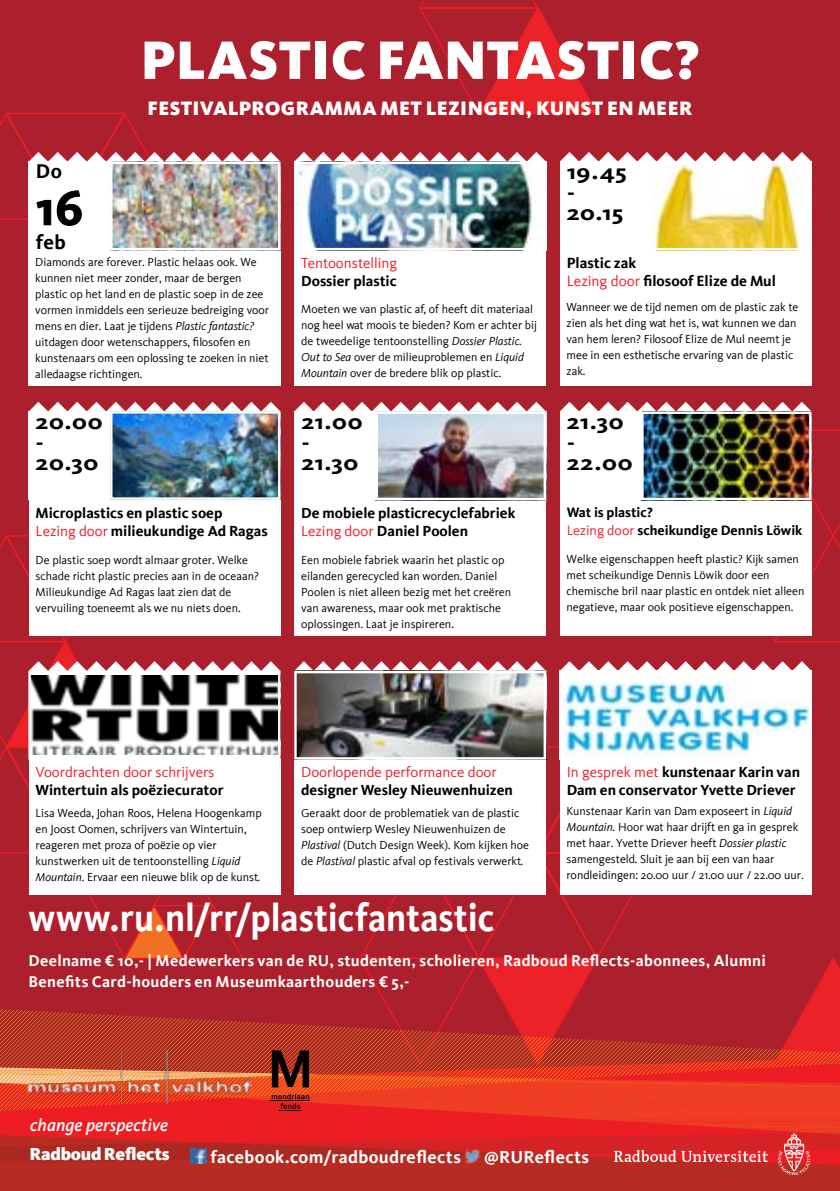
<style>
.page{position:relative;width:840px;height:1191px;background:#fff}
.page>*{position:absolute;margin:0;border:0;box-sizing:border-box;transform-origin:0 0}
.t1{font:900 56px "Kievit";color:#fff}
.t2{font:700 50px "Kievit";color:#000}
.t3{font:700 39.6px "Kievit";letter-spacing:.005em;color:#fff;scale:.91 1}
.t4{font:700 21.8px/20.4px "Kievit";letter-spacing:.025em;color:#000;scale:1.16 1}
.t5{font:700 20.4px "Kievit";color:#000}
.t6{font:900 20px "Kievit";letter-spacing:.02em;color:#fff}
.t7{font:700 18px "Kievit";letter-spacing:.02em;color:#fff}
.t8{font:italic 500 18px "Kievit";color:#fff}
.t9{font:900 18px "Kievit";letter-spacing:-.01em;color:#fff}
.t10{font:700 16px/20.2px "Kievit";letter-spacing:.02em;color:#fff}
.t11{font:700 15.2px/18px "Kievit";color:#000}
.t12{font:700 15px/18px "Kievit";color:#000}
.t13{font:15px "Kievit";color:#ed1d24}
.t14{font:700 14px/18px "Kievit";color:#000}
.t15{font:12px/16px "Kievit";color:#000}
.s1{font-style:italic}
.s2{font-weight:400;color:#ed1d24}
</style>
<div class="page">
<div style="left:0;top:0;width:839px;height:1191px;background:#ac1f2d"></div>
<svg style="left:419px;top:0;width:178px;height:112px"></svg>
<svg style="left:0;top:745px;width:568px;height:160px"></svg>
<div style="left:0;top:1175px;width:839px;height:16px;background:#b82b22"></div>
<svg style="left:560px;top:152px;width:251px;height:10px"></svg>
<svg style="left:560px;top:402px;width:251px;height:9px"></svg>
<svg style="left:559px;top:661px;width:252px;height:10px"></svg>
<div style="left:559px;top:250px;width:252px;height:59px;background:#fff"></div>
<div style="left:559px;top:500px;width:252px;height:77px;background:#fff"></div>
<div style="left:559px;top:759px;width:252px;height:59px;background:#fff"></div>
<div style="left:559px;top:548px;width:252px;height:87px;background:#fff"></div>
<div style="left:559px;top:801px;width:252px;height:94px;background:#fff"></div>
<img style="left:643px;top:165px;width:165px;height:82px">
<div style="left:640px;top:162px;width:171px;height:88px;border:2px solid #fff"></div>
<img style="left:643px;top:414px;width:165px;height:83px">
<div style="left:640px;top:411px;width:171px;height:89px;border:2px solid #fff"></div>
<img style="left:562px;top:674px;width:246px;height:82px">
<div style="left:559px;top:671px;width:252px;height:88px;border:2px solid #fff"></div>
<div style="left:559px;top:162px;width:81px;height:88px;background:#fff"></div>
<div style="left:559px;top:411px;width:81px;height:89px;background:#fff"></div>
<svg style="left:294px;top:152px;width:251px;height:10px"></svg>
<svg style="left:295px;top:402px;width:250px;height:9px"></svg>
<svg style="left:294px;top:661px;width:251px;height:10px"></svg>
<div style="left:294px;top:250px;width:251px;height:77px;background:#fff"></div>
<div style="left:294px;top:500px;width:251px;height:83px;background:#fff"></div>
<div style="left:294px;top:759px;width:251px;height:59px;background:#fff"></div>
<div style="left:294px;top:297px;width:251px;height:89px;background:#fff"></div>
<div style="left:294px;top:548px;width:251px;height:87px;background:#fff"></div>
<div style="left:294px;top:801px;width:251px;height:94px;background:#fff"></div>
<img style="left:297px;top:165px;width:245px;height:82px">
<div style="left:294px;top:162px;width:251px;height:88px;border:2px solid #fff"></div>
<img style="left:378px;top:414px;width:164px;height:83px">
<div style="left:375px;top:411px;width:170px;height:89px;border:2px solid #fff"></div>
<img style="left:297px;top:674px;width:245px;height:82px">
<div style="left:294px;top:671px;width:251px;height:88px;border:2px solid #fff"></div>
<div style="left:294px;top:411px;width:81px;height:89px;background:#fff"></div>
<svg style="left:29px;top:152px;width:251px;height:10px"></svg>
<svg style="left:29px;top:402px;width:251px;height:9px"></svg>
<svg style="left:6px;top:641px;width:274px;height:106px"></svg>
<div style="left:29px;top:500px;width:251px;height:70px;background:#fff"></div>
<div style="left:29px;top:759px;width:251px;height:59px;background:#fff"></div>
<div style="left:28px;top:250px;width:252px;height:136px;background:#fff"></div>
<div style="left:29px;top:548px;width:251px;height:87px;background:#fff"></div>
<div style="left:29px;top:801px;width:251px;height:94px;background:#fff"></div>
<img style="left:113px;top:165px;width:164px;height:82px">
<div style="left:110px;top:162px;width:170px;height:88px;border:2px solid #fff"></div>
<img style="left:113px;top:414px;width:164px;height:83px">
<div style="left:110px;top:411px;width:170px;height:89px;border:2px solid #fff"></div>
<svg style="left:31px;top:674px;width:246px;height:82px"></svg>
<img style="left:31px;top:675px;width:246px;height:79px">
<div style="left:28px;top:671px;width:252px;height:88px;border:2px solid #fff"></div>
<div style="left:29px;top:162px;width:81px;height:88px;background:#fff"></div>
<div style="left:29px;top:411px;width:81px;height:89px;background:#fff"></div>
<svg style="left:36px;top:190px;width:46px;height:36px"></svg>
<div style="left:559px;top:297px;width:252px;height:89px;background:#fff"></div>
<svg style="left:0;top:905px;width:839px;height:270px"></svg>
<h1 class="t1" style="left:140px;top:26px;width:560px">PLASTIC FANTASTIC?</h1>
<h3 class="t5" style="left:36px;top:159px;width:28px">Do</h3>
<h2 class="t2" style="left:36px;top:179px;width:48px">16</h2>
<h3 class="t5" style="left:36px;top:230px;width:31px">feb</h3>
<h3 class="t6" style="left:147px;top:96px;width:546px">FESTIVALPROGRAMMA MET LEZINGEN, KUNST EN MEER</h3>
<h3 class="t4" style="left:566px;top:162px;width:53px">19.45 -<br>20.15</h3>
<p class="t15" style="left:35px;top:254px;width:235px">Diamonds are forever. Plastic helaas ook. We kunnen niet meer zonder, maar de bergen plastic op het land en de plastic soep in de zee vormen inmiddels een serieuze bedreiging voor mens en dier. Laat je tijdens <span class="s1">Plastic fantastic? </span>uitdagen door wetenschappers, filosofen en kunstenaars om een oplossing te zoeken in niet alledaagse richtingen.</p>
<h3 class="t4" style="left:36px;top:411px;width:59px">20.00 -<br>20.30</h3>
<p class="t12" style="left:36px;top:503px;width:233px">Microplastics en plastic soep<br><span class="s2">Lezing door</span> milieukundige Ad Ragas</p>
<p class="t15" style="left:36px;top:552px;width:225px">De plastic soep wordt almaar groter. Welke schade richt plastic precies aan in de oceaan?<br>Milieukundige Ad Ragas laat zien dat de vervuiling toeneemt als we nu niets doen.</p>
<p class="t13" style="left:301px;top:254px;width:97px">Tentoonstelling</p>
<p class="t12" style="left:301px;top:272px;width:97px">Dossier plastic</p>
<p class="t15" style="left:301px;top:301px;width:237px">Moeten we van plastic af, of heeft dit materiaal nog heel wat moois te bieden? Kom er achter bij de tweedelige tentoonstelling <span class="s1">Dossier Plastic.<br>Out to Sea</span> over de milieuproblemen en <span class="s1">Liquid Mountain</span> over de bredere blik op plastic.</p>
<h3 class="t4" style="left:301px;top:411px;width:54px">21.00 -<br>21.30</h3>
<p class="t12" style="left:301px;top:503px;width:216px">De mobiele plasticrecyclefabriek<br><span class="s2">Lezing door</span> Daniel Poolen</p>
<p class="t15" style="left:301px;top:552px;width:211px">Een mobiele fabriek waarin het plastic op eilanden gerecycled kan worden. Daniel Poolen is niet alleen bezig met het creëren van awareness, maar ook met praktische oplossingen. Laat je inspireren.</p>
<p class="t11" style="left:566px;top:254px;width:211px">Plastic zak<br><span class="s2">Lezing door</span> filosoof Elize de Mul</p>
<p class="t15" style="left:566px;top:299px;width:233px">Wanneer we de tijd nemen om de plastic zak te zien als het ding wat het is, wat kunnen we dan van hem leren? Filosoof Elize de Mul neemt je mee in een esthetische ervaring van de plastic zak.</p>
<h3 class="t4" style="left:566px;top:411px;width:58px">21.30 -<br>22.00</h3>
<p class="t14" style="left:566px;top:503px;width:237px">Wat is plastic?<br><span class="s2">Lezing door</span> scheikundige Dennis Löwik</p>
<p class="t15" style="left:566px;top:551px;width:239px">Welke eigenschappen heeft plastic? Kijk samen met scheikundige Dennis Löwik door een chemische bril naar plastic en ontdek niet alleen negatieve, maar ook positieve eigenschappen.</p>
<p class="t13" style="left:36px;top:763px;width:180px">Voordrachten door schrijvers</p>
<p class="t12" style="left:36px;top:781px;width:189px">Wintertuin als poëziecurator</p>
<p class="t15" style="left:36px;top:805px;width:227px">Lisa Weeda, Johan Roos, Helena Hoogenkamp en Joost Oomen, schrijvers van Wintertuin, reageren met proza of poëzie op vier kunstwerken uit de tentoonstelling <span class="s1">Liquid Mountain</span>. Ervaar een nieuwe blik op de kunst.</p>
<p class="t13" style="left:301px;top:763px;width:197px">Doorlopende performance door</p>
<p class="t12" style="left:301px;top:781px;width:213px">designer Wesley Nieuwenhuizen</p>
<p class="t15" style="left:301px;top:805px;width:229px">Geraakt door de problematiek van de plastic soep ontwierp Wesley Nieuwenhuizen de <span class="s1">Plastival</span> (Dutch Design Week). Kom kijken hoe de <span class="s1">Plastival</span> plastic afval op festivals verwerkt.</p>
<p class="t12" style="left:566px;top:763px;width:235px"><span class="s2">In gesprek met</span> kunstenaar Karin van<br>Dam en conservator Yvette Driever</p>
<p class="t15" style="left:566px;top:803px;width:238px">Kunstenaar Karin van Dam exposeert in <span class="s1">Liquid Mountain.</span> Hoor wat haar drijft en ga in gesprek met haar. Yvette Driever heeft <span class="s1">Dossier plastic </span>samengesteld. Sluit je aan bij een van haar rondleidingen: 20.00 uur / 21.00 uur / 22.00 uur.</p>
<h3 class="t3" style="left:28px;top:895px;width:513px">www.ru.nl/rr/plasticfantastic</h3>
<h3 class="t10" style="left:28px;top:951px;width:738px">Deelname € 10,- | Medewerkers van de RU, studenten, scholieren, Radboud Reflects-abonnees, Alumni<br>Benefits Card-houders en Museumkaarthouders € 5,-</h3>
<h3 class="t8" style="left:30px;top:1114px;width:139px">change perspective</h3>
<h3 class="t9" style="left:30px;top:1143px;width:141px">Radboud Reflects</h3>
<h3 class="t7" style="left:210px;top:1146px;width:252px">facebook.com/radboudreflects</h3>
<h3 class="t7" style="left:484px;top:1146px;width:106px">@RUReflects</h3>
</div>
